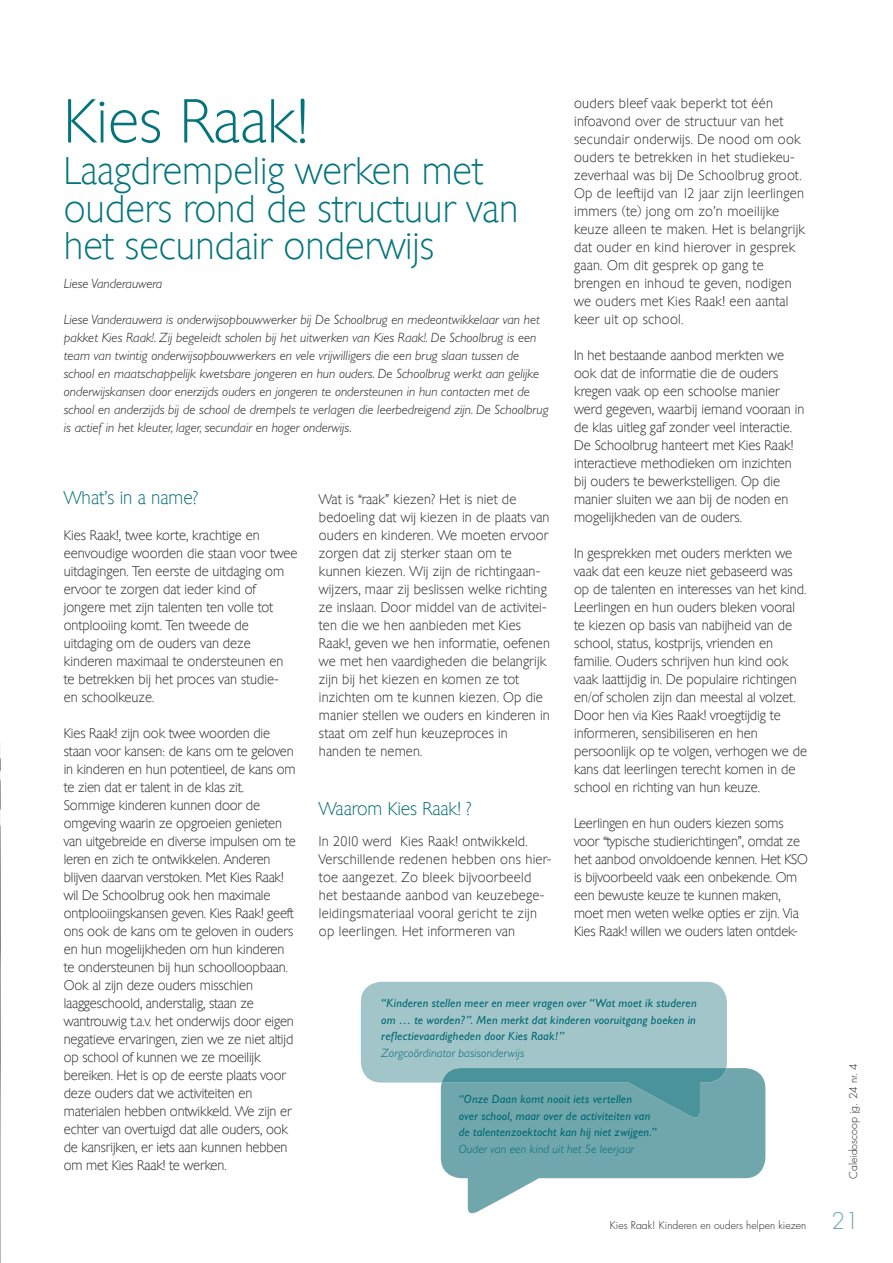
<style>
.page{position:relative;width:893px;height:1263px;background:#fff}
.page>*{position:absolute;margin:0;border:0;box-sizing:border-box;transform-origin:0 0}
.t1{font:60px "Chantilly Serial Xlight";color:#04747c}
.t2{font:37.5px/37.5px "Chantilly Serial Xlight";color:#04747c}
.t3{font:18px "Chantilly Serial Xlight";color:#006a71}
.t4{font:13.5px/18px "Chantilly Serial Xlight";color:#231f20}
.t5{font:13.5px/18px "Chantilly Serial Xlight";letter-spacing:.02em;color:#231f20}
.t6{font:italic 300 13.5px/18px "Gill Sans";color:#231f20}
.t7{font:italic 12px/16.5px "Gill Sans";letter-spacing:.015em;color:#006a71;text-align:justify}
.t8{font:italic 300 12px "Gill Sans";letter-spacing:.015em;color:#006a71}
.t9{font:300 10.5px "Futura";color:#231f20}
.s1{font-size:22.5px;color:#71a8ae}
</style>
<div class="page">
<img style="left:0;top:743px;width:1px;height:520px">
<svg style="left:441px;top:1068px;width:324px;height:145px;fill:#70a7ad"></svg>
<svg style="left:361px;top:982px;width:366px;height:136px;background:#96bec3"></svg>
<p class="t5" style="left:574px;top:93px;width:233px">ouders bleef vaak beperkt tot één infoavond over de structuur van het secundair onderwijs. De nood om ook ouders te betrekken in het studiekeu&shy;zeverhaal was bij De Schoolbrug groot.<br>Op de leeftijd van 12 jaar zijn leerlingen immers (te) jong om zo’n moeilijke keuze alleen te maken. Het is belangrijk dat ouder en kind hierover in gesprek gaan. Om dit gesprek op gang te brengen en inhoud te geven, nodigen we ouders met Kies Raak! een aantal keer uit op school.</p>
<p class="t4" style="left:574px;top:345px;width:232px">In het bestaande aanbod merkten we ook dat de informatie die de ouders kregen vaak op een schoolse manier werd gegeven, waarbij iemand vooraan in de klas uitleg gaf zonder veel interactie.<br>De Schoolbrug hanteert met Kies Raak! interactieve methodieken om inzichten bij ouders te bewerkstelligen. Op die manier sluiten we aan bij de noden en mogelijkheden van de ouders.</p>
<p class="t4" style="left:574px;top:543px;width:234px">In gesprekken met ouders merkten we vaak dat een keuze niet gebaseerd was op de talenten en interesses van het kind.<br>Leerlingen en hun ouders bleken vooral te kiezen op basis van nabijheid van de school, status, kostprijs, vrienden en familie. Ouders schrijven hun kind ook vaak laattijdig in. De populaire richtingen en/of scholen zijn dan meestal al volzet.<br>Door hen via Kies Raak! vroegtijdig te informeren, sensibiliseren en hen persoonlijk op te volgen, verhogen we de kans dat leerlingen terecht komen in de school en richting van hun keuze.</p>
<p class="t4" style="left:574px;top:813px;width:235px">Leerlingen en hun ouders kiezen soms voor “typische studierichtingen”, omdat ze het aanbod onvoldoende kennen. Het KSO is bijvoorbeeld vaak een onbekende. Om een bewuste keuze te kunnen maken, moet men weten welke opties er zijn. Via Kies Raak! willen we ouders laten ontdek-</p>
<h1 class="t1" style="left:64px;top:78px;width:246px">Kies Raak!</h1>
<h2 class="t2" style="left:64px;top:150px;width:456px">Laagdrempelig werken met ouders rond de structuur van het secundair onderwijs</h2>
<p class="t6" style="left:64px;top:275px;width:100px">Liese Vanderauwera</p>
<p class="t6" style="left:64px;top:311px;width:486px">Liese Vanderauwera is onderwijsopbouwwerker bij De Schoolbrug en medeontwikkelaar van het pakket Kies Raak!. Zij begeleidt scholen bij het uitwerken van Kies Raak!. De Schoolbrug is een team van twintig onderwijsopbouwwerkers en vele vrijwilligers die een brug slaan tussen de school en maatschappelijk kwetsbare jongeren en hun ouders. De Schoolbrug werkt aan gelijke onderwijskansen door enerzijds ouders en jongeren te ondersteunen in hun contacten met de school en anderzijds bij de school de drempels te verlagen die leerbedreigend zijn. De Schoolbrug is actief in het kleuter, lager, secundair en hoger onderwijs.</p>
<h3 class="t3" style="left:64px;top:485px;width:136px">What’s in a name?</h3>
<p class="t4" style="left:64px;top:525px;width:235px">Kies Raak!, twee korte, krachtige en eenvoudige woorden die staan voor twee uitdagingen. Ten eerste de uitdaging om ervoor te zorgen dat ieder kind of jongere met zijn talenten ten volle tot ontplooiing komt. Ten tweede de uitdaging om de ouders van deze kinderen maximaal te ondersteunen en<br>te betrekken bij het proces van studie-<br>en schoolkeuze.</p>
<p class="t4" style="left:64px;top:723px;width:233px">Kies Raak! zijn ook twee woorden die staan voor kansen: de kans om te geloven in kinderen en hun potentieel, de kans om te zien dat er talent in de klas zit.<br>Sommige kinderen kunnen door de omgeving waarin ze opgroeien genieten van uitgebreide en diverse impulsen om te leren en zich te ontwikkelen. Anderen blijven daarvan verstoken. Met Kies Raak! wil De Schoolbrug ook hen maximale ontplooiingskansen geven. Kies Raak! geeft ons ook de kans om te geloven in ouders en hun mogelijkheden om hun kinderen te ondersteunen bij hun schoolloopbaan.<br>Ook al zijn deze ouders misschien laaggeschoold, anderstalig, staan ze wantrouwig t.a.v. het onderwijs door eigen negatieve ervaringen, zien we ze niet altijd op school of kunnen we ze moeilijk bereiken. Het is op de eerste plaats voor deze ouders dat we activiteiten en materialen hebben ontwikkeld. We zijn er echter van overtuigd dat alle ouders, ook de kansrijken, er iets aan kunnen hebben om met Kies Raak! te werken.</p>
<p class="t4" style="left:319px;top:489px;width:233px">Wat is “raak” kiezen? Het is niet de bedoeling dat wij kiezen in de plaats van ouders en kinderen. We moeten ervoor zorgen dat zij sterker staan om te kunnen kiezen. Wij zijn de richtingaan&shy;wijzers, maar zij beslissen welke richting ze inslaan. Door middel van de activitei&shy;ten die we hen aanbieden met Kies Raak!, geven we hen informatie, oefenen we met hen vaardigheden die belangrijk zijn bij het kiezen en komen ze tot inzichten om te kunnen kiezen. Op die manier stellen we ouders en kinderen in staat om zelf hun keuzeproces in handen te nemen.</p>
<h3 class="t3" style="left:319px;top:795px;width:154px">Waarom Kies Raak! ?</h3>
<p class="t5" style="left:319px;top:831px;width:234px">In 2010 werd Kies Raak! ontwikkeld.<br>Verschillende redenen hebben ons hier&shy;toe aangezet. Zo bleek bijvoorbeeld het bestaande aanbod van keuzebege&shy;leidingsmateriaal vooral gericht te zijn op leerlingen. Het informeren van</p>
<p class="t7" style="left:381px;top:995px;width:317px">“kinderen stellen meer en meer vragen over “Wat moet ik studeren om … te worden?”. Men merkt dat kinderen vooruitgang boeken in reflectievaardigheden door kies raak!”</p>
<p class="t8" style="left:381px;top:1046px;width:144px">Zorgcoördinator basisonderwijs</p>
<p class="t7" style="left:459px;top:1091px;width:199px;text-align:left">“onze daan komt nooit iets vertellen<br>over school, maar over de activiteiten van de talentenzoektocht kan hij niet zwijgen.”</p>
<p class="t8" style="left:459px;top:1142px;width:177px">Ouder van een kind uit het 5e leerjaar</p>
<p class="t9" style="left:847px;top:1179px;width:117px;rotate:-90deg">Caleidoscoop jg. 24 nr. 4</p>
<p class="t9" style="left:610px;top:1219px;width:250px">Kies Raak! Kinderen en ouders helpen kiezen <span class="s1">21</span></p>
</div>
